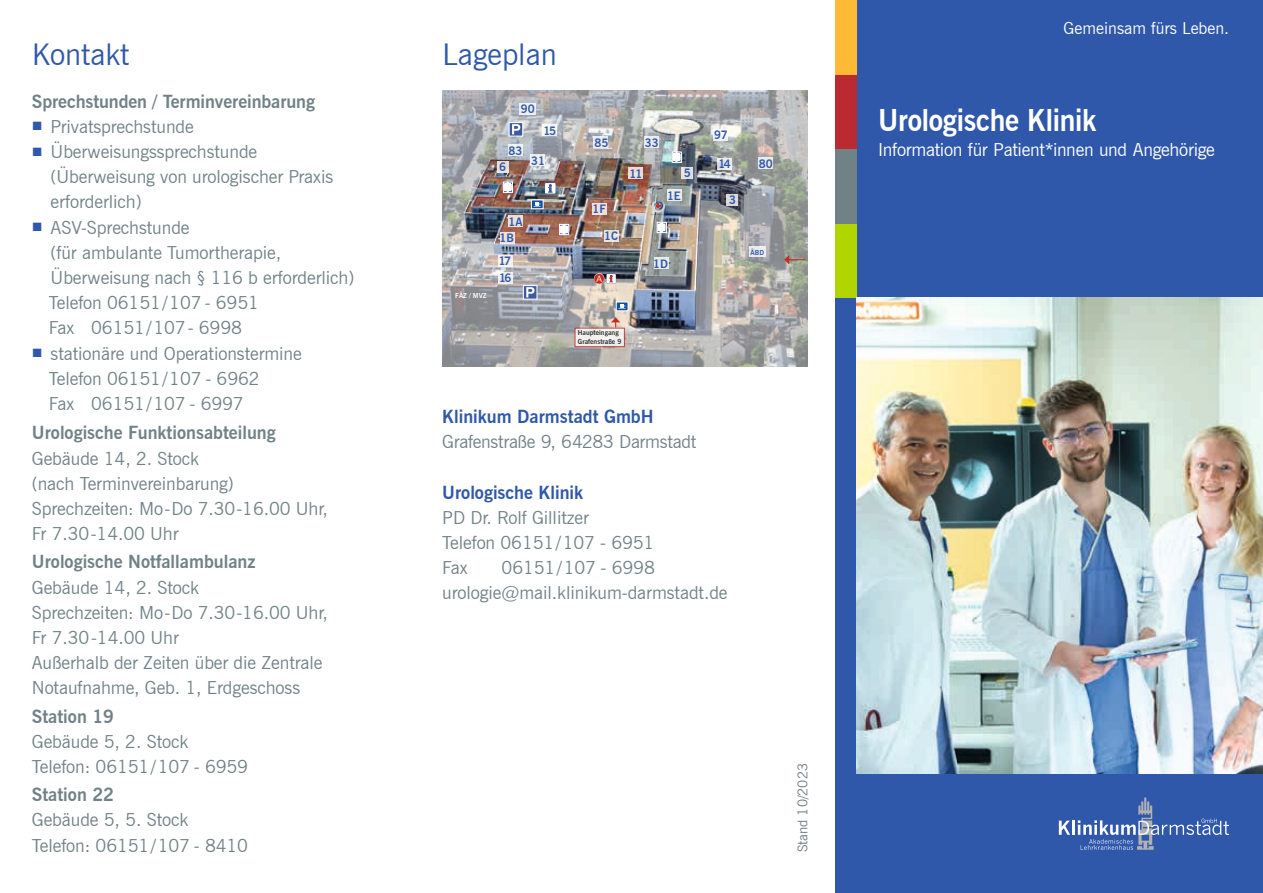
<style>
.page{position:relative;width:1263px;height:893px;background:#fff}
.page>*{position:absolute;margin:0;border:0;box-sizing:border-box;transform-origin:0 0}
.t1{font:700 30px "News Gothic BT";letter-spacing:-.01em;color:#fff;scale:.95 1}
.t2{font:30px "News Gothic BT";color:#3058aa}
.t3{font:18px/25.2px "News Gothic BT";letter-spacing:-.005em;color:#718287}
.t4{font:700 18px "News Gothic BT";color:#718287}
.t5{font:18px "News Gothic BT";letter-spacing:-.015em;color:#fff}
.t6{font:700 18px "News Gothic BT";color:#3058aa}
.t7{font:16.5px "News Gothic BT";color:#fff}
.t8{font:13.5px "News Gothic BT";color:#707d81}
.t9{font:700 11.55px/16.5px "News Gothic BT";color:#3058aa}
.t10{font:700 6.9px/8.2px "News Gothic BT";color:#131413}
.t11{font:700 6.9px "News Gothic BT";color:#fff}
.t12{font:700 6.9px "News Gothic BT";color:#3058aa}
.s1{font-family:"Arial";color:#3058aa}
</style>
<div class="page">
<div style="left:836px;top:0;width:427px;height:893px;background:#3058aa"></div>
<div style="left:836px;top:223px;width:21px;height:75px;background:#b0d500"></div>
<div style="left:836px;top:149px;width:21px;height:74px;background:#718287"></div>
<div style="left:836px;top:74px;width:21px;height:75px;background:#bb2a31"></div>
<div style="left:836px;top:0;width:21px;height:74px;background:#feba35"></div>
<svg style="left:1059px;top:797px;width:170px;height:53px"></svg>
<img style="left:442px;top:91px;width:366px;height:276px">
<svg style="left:533px;top:203px;width:8px;height:4px"></svg>
<div style="left:531px;top:200px;width:12px;height:9px;border:1px solid #fff"></div>
<svg style="left:659px;top:224px;width:5px;height:7px"></svg>
<div style="left:657px;top:222px;width:9px;height:11px;border:1px solid #fff"></div>
<svg style="left:561px;top:226px;width:6px;height:7px"></svg>
<div style="left:559px;top:224px;width:10px;height:11px;border:1px solid #fff"></div>
<svg style="left:674px;top:154px;width:5px;height:6px"></svg>
<div style="left:672px;top:152px;width:9px;height:10px;border:1px solid #fff"></div>
<svg style="left:505px;top:184px;width:6px;height:6px"></svg>
<div style="left:503px;top:182px;width:10px;height:10px;border:1px solid #fff"></div>
<svg style="left:497px;top:161px;width:11px;height:12px"></svg>
<div style="left:628px;top:168px;width:15px;height:11px;background:#e9dbd7"></div>
<div style="left:681px;top:167px;width:12px;height:11px;background:#dcdfe1"></div>
<div style="left:508px;top:216px;width:15px;height:11px;background:#ece0dc"></div>
<div style="left:500px;top:232px;width:15px;height:11px;background:#eee1dc"></div>
<div style="left:604px;top:230px;width:15px;height:11px;background:#e8e3de"></div>
<div style="left:654px;top:258px;width:15px;height:11px;background:#eaecea"></div>
<div style="left:667px;top:189px;width:15px;height:12px;background:#eaeceb"></div>
<div style="left:592px;top:203px;width:15px;height:11px;background:#eee1dc"></div>
<div style="left:498px;top:255px;width:14px;height:11px;background:#f2edec"></div>
<div style="left:508px;top:145px;width:15px;height:11px;background:#eef1f4"></div>
<svg style="left:651px;top:201px;width:15px;height:14px"></svg>
<svg style="left:545px;top:183px;width:11px;height:11px"></svg>
<svg style="left:525px;top:287px;width:10px;height:10px"></svg>
<div style="left:523px;top:285px;width:14px;height:14px;border:1px solid #fff"></div>
<svg style="left:511px;top:124px;width:10px;height:10px"></svg>
<div style="left:509px;top:122px;width:14px;height:14px;border:1px solid #fff"></div>
<div style="left:542px;top:125px;width:15px;height:11px;background:#f5f6f7"></div>
<div style="left:520px;top:103px;width:16px;height:11px;background:#eeeff2"></div>
<div style="left:727px;top:194px;width:11px;height:11px;background:#dbdadc"></div>
<svg style="left:574px;top:317px;width:51px;height:31px"></svg>
<div style="left:530px;top:154px;width:15px;height:12px;background:#eeefed"></div>
<div style="left:593px;top:136px;width:15px;height:12px;background:#ebeced"></div>
<div style="left:644px;top:136px;width:15px;height:12px;background:#ebebec"></div>
<div style="left:713px;top:129px;width:15px;height:11px;background:#f9f8f8"></div>
<div style="left:749px;top:246px;width:16px;height:11px;background:#ebebec"></div>
<div style="left:498px;top:272px;width:15px;height:11px;background:#edeef0"></div>
<svg style="left:717px;top:158px;width:15px;height:11px"></svg>
<div style="left:758px;top:158px;width:15px;height:11px;background:#e9eaea"></div>
<svg style="left:618px;top:305px;width:8px;height:4px"></svg>
<div style="left:616px;top:302px;width:12px;height:9px;border:1px solid #fff"></div>
<svg style="left:784px;top:255px;width:21px;height:9px"></svg>
<img style="left:857px;top:298px;width:406px;height:476px">
<svg style="left:594px;top:273px;width:22px;height:11px"></svg>
<h1 class="t2" style="left:32px;top:37px;width:99px">Kontakt</h1>
<p class="t4" style="left:32px;top:90px;width:285px">Sprechstunden / Terminvereinbarung</p>
<p class="t3" style="left:32px;top:114px;width:163px"><span class="s1">■</span> Privatsprechstunde</p>
<p class="t3" style="left:51px;top:139px;width:284px;text-indent:-19px"><span class="s1">■</span> Überweisungssprechstunde (Überweisung von urologischer Praxis erforderlich)</p>
<p class="t3" style="left:49px;top:214px;width:307px;text-indent:-17px"><span class="s1">■</span> ASV-Sprechstunde<br>(für ambulante Tumortherapie,<br>Überweisung nach § 116 b erforderlich)<br>Telefon 06151/107 - 6951<br>Fax 06151/107 - 6998</p>
<p class="t3" style="left:49px;top:340px;width:254px;text-indent:-17px"><span class="s1">■</span> stationäre und Operationstermine<br>Telefon 06151/107 - 6962<br>Fax 06151/107 - 6997</p>
<p class="t4" style="left:32px;top:422px;width:245px">Urologische Funktionsabteilung</p>
<p class="t3" style="left:32px;top:445px;width:297px">Gebäude 14, 2. Stock<br>(nach Terminvereinbarung)<br>Sprechzeiten: Mo-Do 7.30-16.00 Uhr,<br>Fr 7.30-14.00 Uhr</p>
<p class="t4" style="left:32px;top:551px;width:225px">Urologische Notfallambulanz</p>
<p class="t3" style="left:32px;top:574px;width:297px">Gebäude 14, 2. Stock<br>Sprechzeiten: Mo-Do 7.30-16.00 Uhr,<br>Fr 7.30-14.00 Uhr<br>Außerhalb der Zeiten über die Zentrale<br>Notaufnahme, Geb. 1, Erdgeschoss</p>
<p class="t4" style="left:32px;top:705px;width:84px">Station 19</p>
<p class="t3" style="left:32px;top:729px;width:218px">Gebäude 5, 2. Stock<br>Telefon: 06151/107 - 6959</p>
<p class="t4" style="left:32px;top:784px;width:84px">Station 22</p>
<p class="t3" style="left:32px;top:807px;width:218px">Gebäude 5, 5. Stock<br>Telefon: 06151/107 - 8410</p>
<h1 class="t2" style="left:442px;top:37px;width:116px">Lageplan</h1>
<p class="t9" style="left:521px;top:101px;width:15px">90</p>
<p class="t9" style="left:544px;top:122px;width:14px">15</p>
<p class="t9" style="left:508px;top:142px;width:15px">83</p>
<p class="t9" style="left:499px;top:159px;width:8px">6</p>
<p class="t9" style="left:531px;top:152px;width:15px">31</p>
<p class="t11" style="left:455px;top:291px;width:33px">FÄZ / MVZ</p>
<p class="t9" style="left:499px;top:213px;width:25px;text-indent:9px">1A<br>1B</p>
<p class="t9" style="left:499px;top:253px;width:14px">17</p>
<p class="t9" style="left:499px;top:270px;width:14px">16</p>
<p class="t9" style="left:594px;top:134px;width:15px">85</p>
<p class="t9" style="left:645px;top:134px;width:15px">33</p>
<p class="t9" style="left:630px;top:165px;width:14px">11</p>
<p class="t9" style="left:684px;top:165px;width:8px">5</p>
<p class="t9" style="left:592px;top:201px;width:15px">1F</p>
<p class="t9" style="left:604px;top:228px;width:16px">1C</p>
<p class="t10" style="left:578px;top:329px;width:45px">Haupteingang<br>Grafenstraße 9</p>
<p class="t9" style="left:667px;top:187px;width:15px">1E</p>
<p class="t9" style="left:653px;top:255px;width:16px">1D</p>
<p class="t9" style="left:714px;top:127px;width:15px">97</p>
<p class="t9" style="left:718px;top:156px;width:14px">14</p>
<p class="t9" style="left:759px;top:156px;width:15px">80</p>
<p class="t9" style="left:729px;top:192px;width:8px">3</p>
<p class="t12" style="left:751px;top:248px;width:15px">ÄBD</p>
<p class="t6" style="left:442px;top:406px;width:213px">Klinikum Darmstadt GmbH</p>
<p class="t3" style="left:442px;top:429px;width:256px">Grafenstraße 9, 64283 Darmstadt</p>
<p class="t6" style="left:442px;top:481px;width:142px">Urologische Klinik</p>
<p class="t3" style="left:442px;top:505px;width:214px">PD Dr. Rolf Gillitzer<br>Telefon 06151/107 - 6951<br>Fax</p>
<p class="t3" style="left:442px;top:555px;width:287px;text-indent:59px">06151/107 - 6998 urologie@mail.klinikum-darmstadt.de</p>
<p class="t8" style="left:795px;top:852px;width:91px;rotate:-90deg">Stand 10/2023</p>
<p class="t7" style="left:1064px;top:18px;width:167px">Gemeinsam fürs Leben.</p>
<h1 class="t1" style="left:878px;top:102px;width:231px">Urologische Klinik</h1>
<p class="t5" style="left:878px;top:139px;width:338px">Information für Patient*innen und Angehörige</p>
</div>
